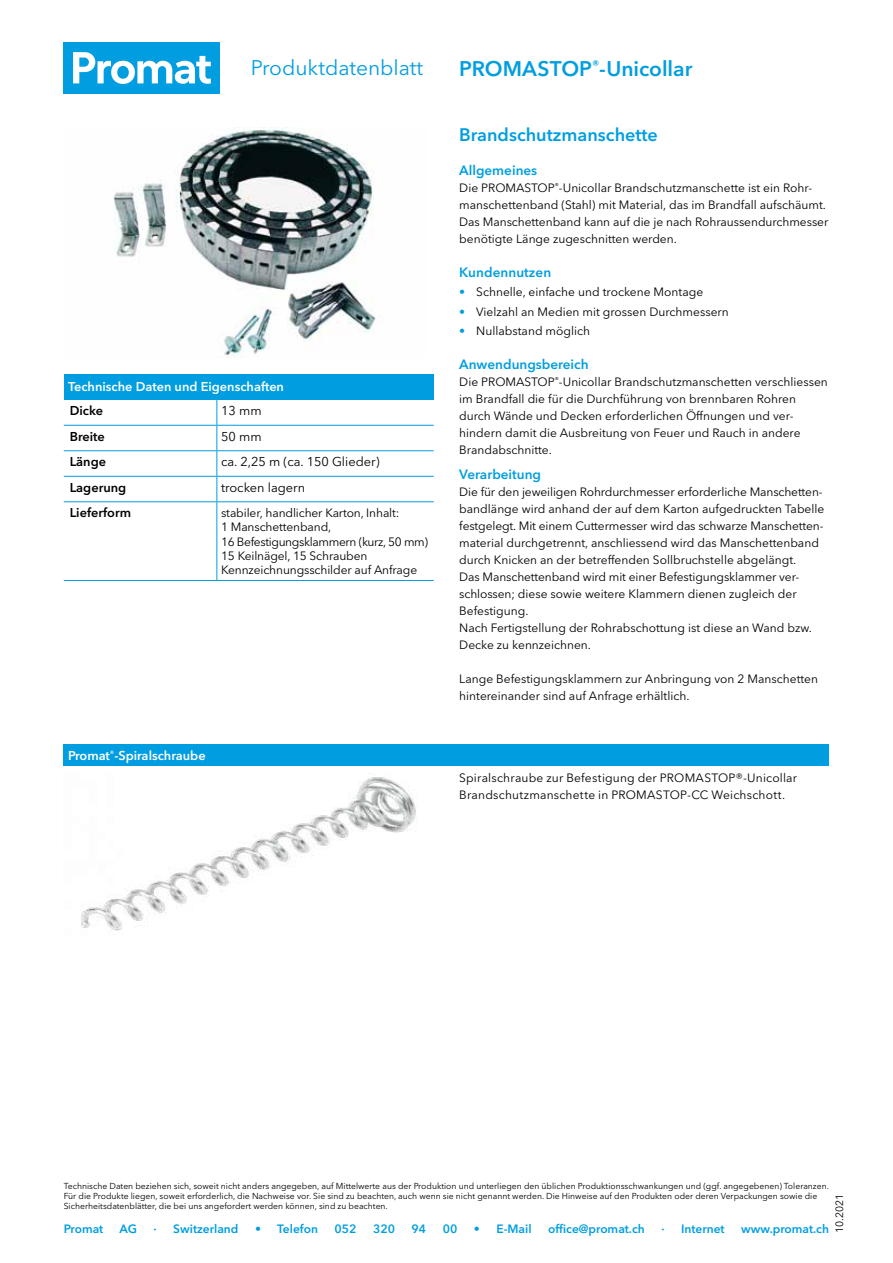
<style>
.page{position:relative;width:893px;height:1263px;background:#fff}
.page>*{position:absolute;margin:0;border:0;box-sizing:border-box;transform-origin:0 0}
.t1{font:600 21px "Avenir Next W1 G";color:#009ee0}
.t2{font:21px "Avenir Next W1 G";color:#009ee0}
.t3{font:600 18px "Avenir Next W1 G";color:#009ee0}
.t4{font:600 13.5px "Avenir Next W1 G";color:#009ee0}
.t5{font:600 12.75px "Avenir Next W1 G";color:#fff}
.t6{font:12.75px "Avenir Next W1 G";color:#000}
.t7{font:600 12.75px "Avenir Next W1 G";color:#000}
.t8{font:12px/17px "Avenir Next W1 G";color:#000}
.t9{font:600 12px "Avenir Next W1 G";color:#009ee0}
.t10{font:10.5px "Avenir Next W1 G";color:#000}
.t11{font:8.7px/10.4px "Avenir Next W1 G";color:#000}
.s1{color:#009ee0}
</style>
<div class="page">
<div style="left:64px;top:43px;width:156px;height:51px;background:#009ee0"></div>
<svg style="left:73px;top:52px;width:138px;height:32px"></svg>
<img style="left:113px;top:128px;width:268px;height:229px">
<hr style="left:64px;top:425px;width:153px;height:1px;background:#009ee0">
<hr style="left:217px;top:425px;width:217px;height:1px;background:#009ee0">
<hr style="left:64px;top:450px;width:153px;height:1px;background:#009ee0">
<hr style="left:217px;top:450px;width:217px;height:1px;background:#009ee0">
<hr style="left:64px;top:476px;width:153px;height:1px;background:#009ee0">
<hr style="left:217px;top:476px;width:217px;height:1px;background:#009ee0">
<svg style="left:216px;top:400px;width:1px;height:101px"></svg>
<hr style="left:64px;top:501px;width:153px;height:1px;background:#009ee0">
<hr style="left:217px;top:501px;width:217px;height:1px;background:#009ee0">
<hr style="left:216px;top:502px;width:1px;height:78px;background:#009ee0">
<hr style="left:64px;top:580px;width:153px;height:1px;background:#009ee0">
<hr style="left:217px;top:580px;width:217px;height:1px;background:#009ee0">
<div style="left:64px;top:374px;width:370px;height:26px;background:#009ee0"></div>
<img style="left:81px;top:777px;width:337px;height:154px">
<div style="left:64px;top:744px;width:765px;height:21px;background:#009ee0"></div>
<h1 class="t2" style="left:251px;top:55px;width:174px">Produktdatenblatt</h1>
<p class="t5" style="left:68px;top:379px;width:218px">Technische Daten und Eigenschaften</p>
<p class="t7" style="left:70px;top:403px;width:35px">Dicke</p>
<p class="t6" style="left:221px;top:403px;width:42px">13 mm</p>
<p class="t7" style="left:70px;top:429px;width:37px">Breite</p>
<p class="t6" style="left:221px;top:429px;width:42px">50 mm</p>
<p class="t7" style="left:70px;top:454px;width:38px">Länge</p>
<p class="t6" style="left:221px;top:454px;width:160px">ca. 2,25 m (ca. 150 Glieder)</p>
<p class="t7" style="left:70px;top:480px;width:58px">Lagerung</p>
<p class="t6" style="left:221px;top:480px;width:86px">trocken lagern</p>
<p class="t7" style="left:70px;top:505px;width:63px">Lieferform</p>
<p class="t8" style="left:221px;top:505px;width:208px;line-height:14.4px">stabiler, handlicher Karton, Inhalt:<br>1 Manschettenband,<br>16 Befestigungsklammern (kurz, 50 mm)<br>15 Keilnägel, 15 Schrauben<br>Kennzeichnungsschilder auf Anfrage</p>
<p class="t5" style="left:68px;top:748px;width:139px">Promat<sup>®</sup>-Spiralschraube</p>
<h1 class="t1" style="left:459px;top:56px;width:235px">PROMASTOP<sup>®</sup>-Unicollar</h1>
<h2 class="t3" style="left:459px;top:124px;width:200px">Brandschutzmanschette</h2>
<p class="t4" style="left:459px;top:162px;width:80px">Allgemeines</p>
<p class="t8" style="left:459px;top:180px;width:371px">Die PROMASTOP<sup>®</sup>-Unicollar Brandschutzmanschette ist ein Rohr&shy;manschettenband (Stahl) mit Material, das im Brandfall aufschäumt.<br>Das Manschettenband kann auf die je nach Rohraussendurchmesser benötigte Länge zugeschnitten werden.</p>
<p class="t4" style="left:459px;top:264px;width:93px">Kundennutzen</p>
<p class="t8" style="left:459px;top:284px;width:245px"><span class="s1">•</span> Schnelle, einfache und trockene Montage</p>
<p class="t8" style="left:459px;top:303px;width:271px"><span class="s1">•</span> Vielzahl an Medien mit grossen Durchmessern</p>
<p class="t8" style="left:459px;top:322px;width:132px"><span class="s1">•</span> Nullabstand möglich</p>
<p class="t4" style="left:459px;top:356px;width:131px">Anwendungsbereich</p>
<p class="t8" style="left:459px;top:373px;width:370px">Die PROMASTOP<sup>®</sup>-Unicollar Brandschutzmanschetten verschliessen im Brandfall die für die Durchführung von brennbaren Rohren durch Wände und Decken erforderlichen Öffnungen und ver&shy;hindern damit die Ausbreitung von Feuer und Rauch in andere Brandabschnitte.</p>
<p class="t4" style="left:459px;top:466px;width:83px">Verarbeitung</p>
<p class="t8" style="left:459px;top:484px;width:367px">Die für den jeweiligen Rohrdurchmesser erforderliche Manschetten&shy;bandlänge wird anhand der auf dem Karton aufgedruckten Tabelle festgelegt. Mit einem Cuttermesser wird das schwarze Manschetten&shy;material durchgetrennt, anschliessend wird das Manschettenband durch Knicken an der betreffenden Sollbruchstelle abgelängt.<br>Das Manschettenband wird mit einer Befestigungsklammer ver&shy;schlossen; diese sowie weitere Klammern dienen zugleich der Befestigung.<br>Nach Fertigstellung der Rohrabschottung ist diese an Wand bzw.<br>Decke zu kennzeichnen.</p>
<p class="t8" style="left:459px;top:671px;width:360px">Lange Befestigungsklammern zur Anbringung von 2 Manschetten hintereinander sind auf Anfrage erhältlich.</p>
<p class="t8" style="left:459px;top:770px;width:339px">Spiralschraube zur Befestigung der PROMASTOP®-Unicollar<br>Brandschutzmanschette in PROMASTOP-CC Weichschott.</p>
<p class="t11" style="left:64px;top:1180px;width:767px">Technische Daten beziehen sich, soweit nicht anders angegeben, auf Mittelwerte aus der Produktion und unterliegen den üblichen Produktionsschwankungen und (ggf. angegebenen) Toleranzen.<br>Für die Produkte liegen, soweit erforderlich, die Nachweise vor. Sie sind zu beachten, auch wenn sie nicht genannt werden. Die Hinweise auf den Produkten oder deren Verpackungen sowie die<br>Sicherheitsdatenblätter, die bei uns angefordert werden können, sind zu beachten.</p>
<p class="t10" style="left:833px;top:1233px;width:41px;rotate:-90deg">10.2021</p>
<p class="t9" style="left:64px;top:1221px;width:41px">Promat</p>
<p class="t9" style="left:120px;top:1221px;width:19px">AG</p>
<p class="t9" style="left:154px;top:1221px;width:86px">· Switzerland</p>
<p class="t9" style="left:255px;top:1221px;width:65px">• Telefon</p>
<p class="t9" style="left:335px;top:1221px;width:23px">052</p>
<p class="t9" style="left:373px;top:1221px;width:23px">320</p>
<p class="t9" style="left:412px;top:1221px;width:16px">94</p>
<p class="t9" style="left:443px;top:1221px;width:16px">00</p>
<p class="t9" style="left:474px;top:1221px;width:59px">• E-Mail</p>
<p class="t9" style="left:548px;top:1221px;width:98px">office@promat.ch</p>
<p class="t9" style="left:661px;top:1221px;width:65px">· Internet</p>
<p class="t9" style="left:741px;top:1221px;width:89px">www.promat.ch</p>
</div>
